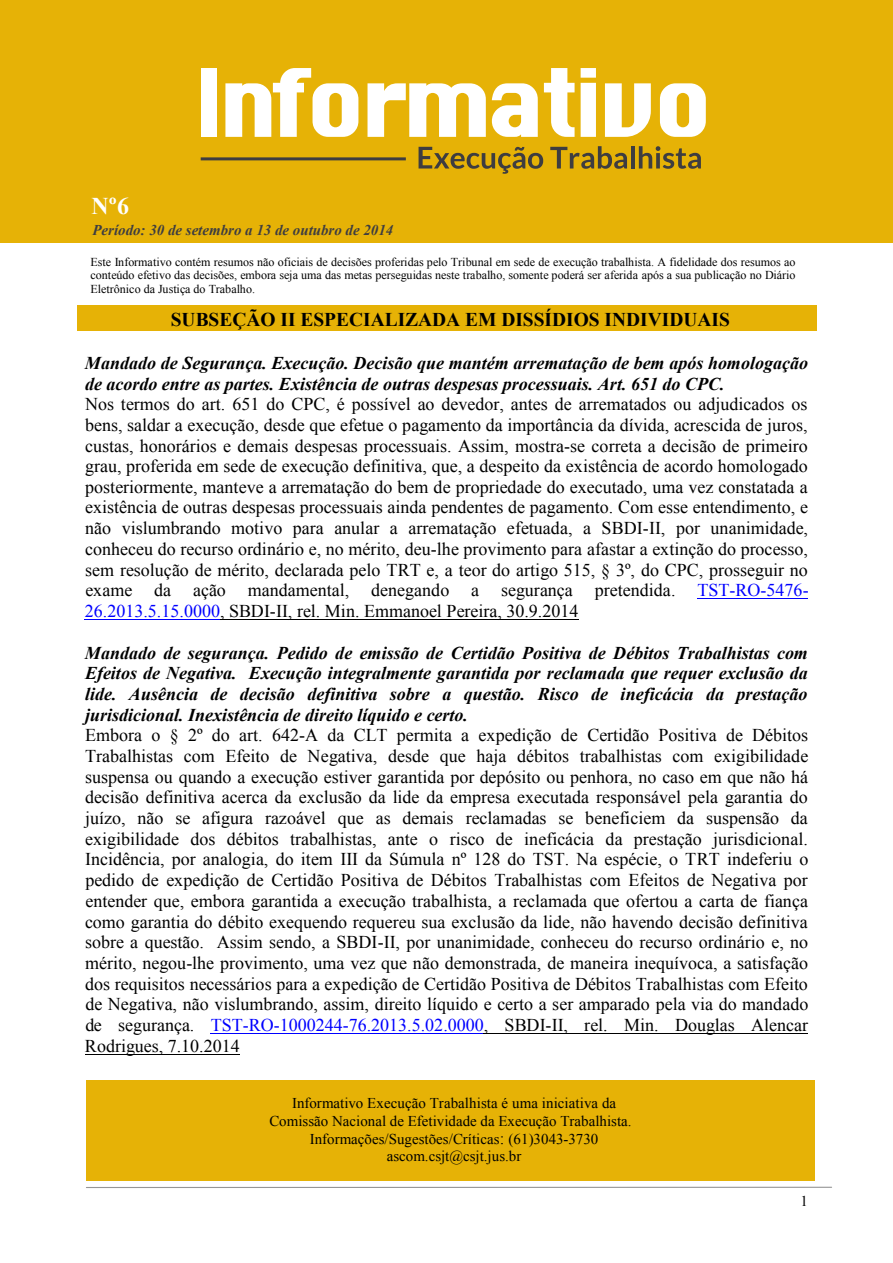
<style>
.page{position:relative;width:893px;height:1263px;background:#fff}
.page>*{position:absolute;margin:0;border:0;box-sizing:border-box;transform-origin:0 0}
.t1{font:700 24px "Times New Roman";color:#fff}
.t2{font:700 19.5px "Times New Roman";color:#000}
.t3{font:18px/20.7px "Times New Roman";color:#000;text-align:justify}
.t4{font:italic 700 18px/20.7px "Times New Roman";color:#000}
.t5{font:15px/17.9px "Times New Roman";color:#000;text-align:center}
.t6{font:italic 700 15px "Times New Roman";color:#3e3d40}
.t7{font:12px/13.8px "Times New Roman";letter-spacing:.005em;color:#000;text-align:justify}
.s1{color:#00f}
.s2{font-size:16.5px}
</style>
<div class="page">
<div style="left:0;top:0;width:893px;height:243px;background:#e6b206"></div>
<hr style="left:86px;top:1187px;width:746px;height:1px;background:#969696">
<div style="left:77px;top:305px;width:739px;height:26px;background:#e6b206"></div>
<div style="left:86px;top:1080px;width:729px;height:101px;background:#e6b206"></div>
<svg style="left:419px;top:147px;width:124px;height:27px"></svg>
<svg style="left:550px;top:146px;width:77px;height:23px"></svg>
<hr style="left:631px;top:146px;width:4px;height:23px;background:#3e3d40">
<svg style="left:639px;top:146px;width:62px;height:23px"></svg>
<div style="left:201px;top:68px;width:15px;height:69px;background:#fff"></div>
<svg style="left:225px;top:68px;width:133px;height:69px"></svg>
<svg style="left:368px;top:83px;width:118px;height:54px"></svg>
<svg style="left:492px;top:83px;width:46px;height:54px"></svg>
<svg style="left:544px;top:68px;width:31px;height:69px"></svg>
<svg style="left:581px;top:68px;width:15px;height:69px"></svg>
<svg style="left:605px;top:83px;width:46px;height:54px"></svg>
<svg style="left:660px;top:83px;width:46px;height:54px"></svg>
<hr style="left:201px;top:157px;width:205px;height:3px;background:#3e3d40">
<hr style="left:697px;top:598px;width:111px;height:1px;background:#00f">
<hr style="left:85px;top:619px;width:135px;height:1px;background:#00f">
<hr style="left:220px;top:619px;width:359px;height:1px;background:#000">
<hr style="left:211px;top:1033px;width:273px;height:1px;background:#00f">
<hr style="left:484px;top:1033px;width:324px;height:1px;background:#000">
<hr style="left:85px;top:1054px;width:155px;height:1px;background:#000">
<h1 class="t1" style="left:92px;top:189px;width:39px">Nº 6</h1>
<p class="t6" style="left:93px;top:219px;width:302px">Período: 30 de setembro a 13 de outubro de 2014</p>
<p class="t7" style="left:90px;top:254px;width:707px">Este Informativo contém resumos não oficiais de decisões proferidas pelo Tribunal em sede de execução trabalhista. A fidelidade dos resumos ao conteúdo efetivo das decisões, embora seja uma das metas perseguidas neste trabalho, somente poderá ser aferida após a sua publicação no Diário Eletrônico da Justiça do Trabalho.</p>
<p class="t2" style="left:171px;top:306px;width:560px">SUBSEÇÃO II ESPECIALIZADA EM DISSÍDIOS INDIVIDUAIS</p>
<p class="t4" style="left:85px;top:352px;width:725px">Mandado de Segurança. Execução. Decisão que mantém arrematação de bem após homologação de acordo entre as partes. Existência de outras despesas processuais. Art. 651 do CPC.</p>
<p class="t3" style="left:85px;top:393px;width:725px">Nos termos do art. 651 do CPC, é possível ao devedor, antes de arrematados ou adjudicados os bens, saldar a execução, desde que efetue o pagamento da importância da dívida, acrescida de juros, custas, honorários e demais despesas processuais. Assim, mostra-se correta a decisão de primeiro grau, proferida em sede de execução definitiva, que, a despeito da existência de acordo homologado posteriormente, manteve a arrematação do bem de propriedade do executado, uma vez constatada a existência de outras despesas processuais ainda pendentes de pagamento. Com esse entendimento, e não vislumbrando motivo para anular a arrematação efetuada, a SBDI-II, por unanimidade, conheceu do recurso ordinário e, no mérito, deu-lhe provimento para afastar a extinção do processo, sem resolução de mérito, declarada pelo TRT e, a teor do artigo 515, § 3º, do CPC, prosseguir no exame da ação mandamental, denegando a segurança pretendida. <span class="s1">TST-RO-5476- 26.2013.5.15.0000</span>, SBDI-II, rel. Min. Emmanoel Pereira, 30.9.2014</p>
<p class="t4" style="left:85px;top:642px;width:724px;text-align:justify">Mandado de segurança. Pedido de emissão de Certidão Positiva de Débitos Trabalhistas com Efeitos de Negativa. Execução integralmente garantida por reclamada que requer exclusão da lide. Ausência de decisão definitiva sobre a questão. Risco de ineficácia da prestação jurisdicional. Inexistência de direito líquido e certo.</p>
<p class="t3" style="left:85px;top:725px;width:725px">Embora o § 2º do art. 642-A da CLT permita a expedição de Certidão Positiva de Débitos Trabalhistas com Efeito de Negativa, desde que haja débitos trabalhistas com exigibilidade suspensa ou quando a execução estiver garantida por depósito ou penhora, no caso em que não há decisão definitiva acerca da exclusão da lide da empresa executada responsável pela garantia do juízo, não se afigura razoável que as demais reclamadas se beneficiem da suspensão da exigibilidade dos débitos trabalhistas, ante o risco de ineficácia da prestação jurisdicional.<br>Incidência, por analogia, do item III da Súmula nº 128 do TST. Na espécie, o TRT indeferiu o pedido de expedição de Certidão Positiva de Débitos Trabalhistas com Efeitos de Negativa por entender que, embora garantida a execução trabalhista, a reclamada que ofertou a carta de fiança como garantia do débito exequendo requereu sua exclusão da lide, não havendo decisão definitiva sobre a questão. Assim sendo, a SBDI-II, por unanimidade, conheceu do recurso ordinário e, no mérito, negou-lhe provimento, uma vez que não demonstrada, de maneira inequívoca, a satisfação dos requisitos necessários para a expedição de Certidão Positiva de Débitos Trabalhistas com Efeito de Negativa, não vislumbrando, assim, direito líquido e certo a ser amparado pela via do mandado de segurança. <span class="s1">TST-RO-1000244-76.2013.5.02.0000</span>, SBDI-II, rel. Min. Douglas Alencar Rodrigues, 7.10.2014</p>
<p class="t5" style="left:269px;top:1093px;width:364px">Informativo Execução Trabalhista é uma iniciativa da Comissão Nacional de Efetividade da Execução Trabalhista.<br>Informações/Sugestões/Críticas<span class="s2">:</span> (61)3043-3730 ascom.csjt@csjt.jus.br</p>
<p class="t5" style="left:800px;top:1192px;width:9px">1</p>
</div>
